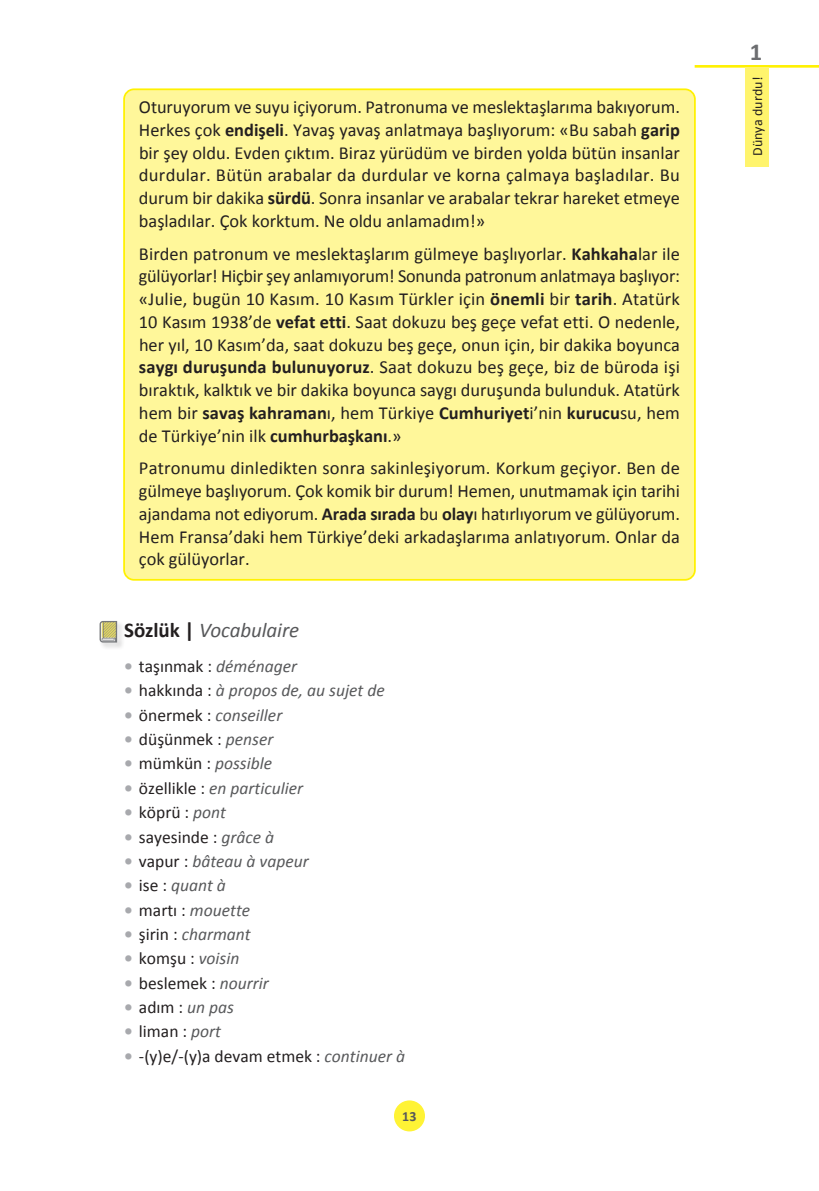
<style>
.page{position:relative;width:819px;height:1191px;background:#fff}
.page>*{position:absolute;margin:0;border:0;box-sizing:border-box;transform-origin:0 0}
.t1{font:700 24.5px "Calibri";color:#6c6d70}
.t2{font:italic 21px "Calibri";letter-spacing:-.005em;color:#57585a}
.t3{font:18.38px/22.8px "Calibri";color:#231f20;text-align:justify}
.t4{font:17.5px "Calibri";color:#231f20}
.t5{font:italic 17.5px "Calibri";color:#57585a}
.t6{font:14px "Calibri";letter-spacing:.01em;color:#231f20}
.t7{font:700 14px "Calibri";color:#57585a}
.s1{font-weight:700}
.s2{font-weight:700;font-style:normal;color:#231f20}
.s3{font-weight:700;color:#a8a9ad}
.s4{font-style:italic;color:#57585a}
.s5{font-weight:700;font-style:normal;color:#a8a9ad}
.s6{font-style:normal;color:#231f20}
</style>
<div class="page">
<hr style="left:694px;top:65px;width:125px;height:3px;background:#fff101">
<div style="left:745px;top:67px;width:23px;height:99px;background:#fff46d"></div>
<div style="left:394px;top:1100px;width:31px;height:31px;background:#fff335;border-radius:50%"></div>
<div style="left:124px;top:89px;width:570px;height:491px;background:#fff79a;border-radius:10px"></div>
<div style="left:123px;top:88px;width:572px;height:492px;border:2px solid #fff101;border-radius:10px"></div>
<div style="left:99px;top:620px;width:26px;height:30px;background:#231f20;opacity:.2"></div>
<svg style="left:100px;top:621px;width:17px;height:21px"></svg>
<p class="t3" style="left:139px;top:96px;width:542px">Oturuyorum ve suyu içiyorum. Patronuma ve meslektaşlarıma bakıyorum.<br>Herkes çok <span class="s1">endişeli</span>. Yavaş yavaş anlatmaya başlıyorum: «Bu sabah <span class="s1">garip </span>bir şey oldu. Evden çıktım. Biraz yürüdüm ve birden yolda bütün insanlar durdular. Bütün arabalar da durdular ve korna çalmaya başladılar. Bu durum bir dakika <span class="s1">sürdü</span>. Sonra insanlar ve arabalar tekrar hareket etmeye başladılar. Çok korktum. Ne oldu anlamadım!»</p>
<p class="t3" style="left:139px;top:242px;width:542px">Birden patronum ve meslektaşlarım gülmeye başlıyorlar. <span class="s1">Kahkaha</span>lar ile gülüyorlar! Hiçbir şey anlamıyorum! Sonunda patronum anlatmaya başlıyor: «Julie, bugün 10 Kasım. 10 Kasım Türkler için <span class="s1">önemli</span> bir <span class="s1">tarih</span>. Atatürk 10 Kasım 1938’de <span class="s1">vefat etti</span>. Saat dokuzu beş geçe vefat etti. O nedenle, her yıl, 10 Kasım’da, saat dokuzu beş geçe, onun için, bir dakika boyunca <span class="s1">saygı duruşunda bulunuyoruz</span>. Saat dokuzu beş geçe, biz de büroda işi bıraktık, kalktık ve bir dakika boyunca saygı duruşunda bulunduk. Atatürk hem bir <span class="s1">savaş kahraman</span>ı, hem Türkiye <span class="s1">Cumhuriyet</span>i’nin <span class="s1">kurucu</span>su, hem de Türkiye’nin ilk <span class="s1">cumhurbaşkanı</span>.»</p>
<p class="t3" style="left:139px;top:457px;width:542px">Patronumu dinledikten sonra sakinleşiyorum. Korkum geçiyor. Ben de gülmeye başlıyorum. Çok komik bir durum! Hemen, unutmamak için tarihi ajandama not ediyorum. <span class="s1">Arada sırada</span> bu <span class="s1">olay</span>ı hatırlıyorum ve gülüyorum.<br>Hem Fransa’daki hem Türkiye’deki arkadaşlarıma anlatıyorum. Onlar da çok gülüyorlar.</p>
<p class="t2" style="left:124px;top:615px;width:176px"><span class="s2">Sözlük |</span> Vocabulaire</p>
<p class="t4" style="left:124px;top:655px;width:175px"><span class="s3">•</span> taşınmak : <span class="s4">déménager</span></p>
<p class="t5" style="left:124px;top:678px;width:262px"><span class="s5">•</span> <span class="s6">hakkında :</span> à propos de, au sujet de</p>
<p class="t5" style="left:124px;top:703px;width:160px"><span class="s5">•</span> <span class="s6">önermek :</span> conseiller</p>
<p class="t4" style="left:124px;top:728px;width:151px"><span class="s3">•</span> düşünmek : <span class="s4">penser</span></p>
<p class="t5" style="left:124px;top:751px;width:149px"><span class="s5">•</span> <span class="s6">mümkün :</span> possible</p>
<p class="t5" style="left:124px;top:776px;width:180px"><span class="s5">•</span> <span class="s6">özellikle :</span> en particulier</p>
<p class="t4" style="left:124px;top:801px;width:103px"><span class="s3">•</span> köprü : <span class="s4">pont</span></p>
<p class="t4" style="left:124px;top:825px;width:151px"><span class="s3">•</span> sayesinde : <span class="s4">grâce à</span></p>
<p class="t5" style="left:124px;top:849px;width:186px"><span class="s5">•</span> <span class="s6">vapur :</span> bâteau à vapeur</p>
<p class="t5" style="left:124px;top:873px;width:103px"><span class="s5">•</span> <span class="s6">ise :</span> quant à</p>
<p class="t5" style="left:124px;top:898px;width:128px"><span class="s5">•</span> <span class="s6">martı :</span> mouette</p>
<p class="t5" style="left:124px;top:922px;width:128px"><span class="s5">•</span> <span class="s6">şirin :</span> charmant</p>
<p class="t4" style="left:124px;top:947px;width:117px"><span class="s3">•</span> komşu : <span class="s4">voisin</span></p>
<p class="t4" style="left:124px;top:971px;width:146px"><span class="s3">•</span> beslemek : <span class="s4">nourrir</span></p>
<p class="t4" style="left:124px;top:996px;width:111px"><span class="s3">•</span> adım : <span class="s4">un pas</span></p>
<p class="t4" style="left:124px;top:1020px;width:98px"><span class="s3">•</span> liman : <span class="s4">port</span></p>
<p class="t4" style="left:124px;top:1045px;width:282px"><span class="s3">•</span> -(y)e/-(y)a devam etmek : <span class="s4">continuer à</span></p>
<p class="t7" style="left:402px;top:1107px;width:16px">13</p>
<h1 class="t1" style="left:749px;top:36px;width:14px">1</h1>
<p class="t6" style="left:748px;top:156px;width:81px;rotate:-90deg">Dünya durdu!</p>
</div>
